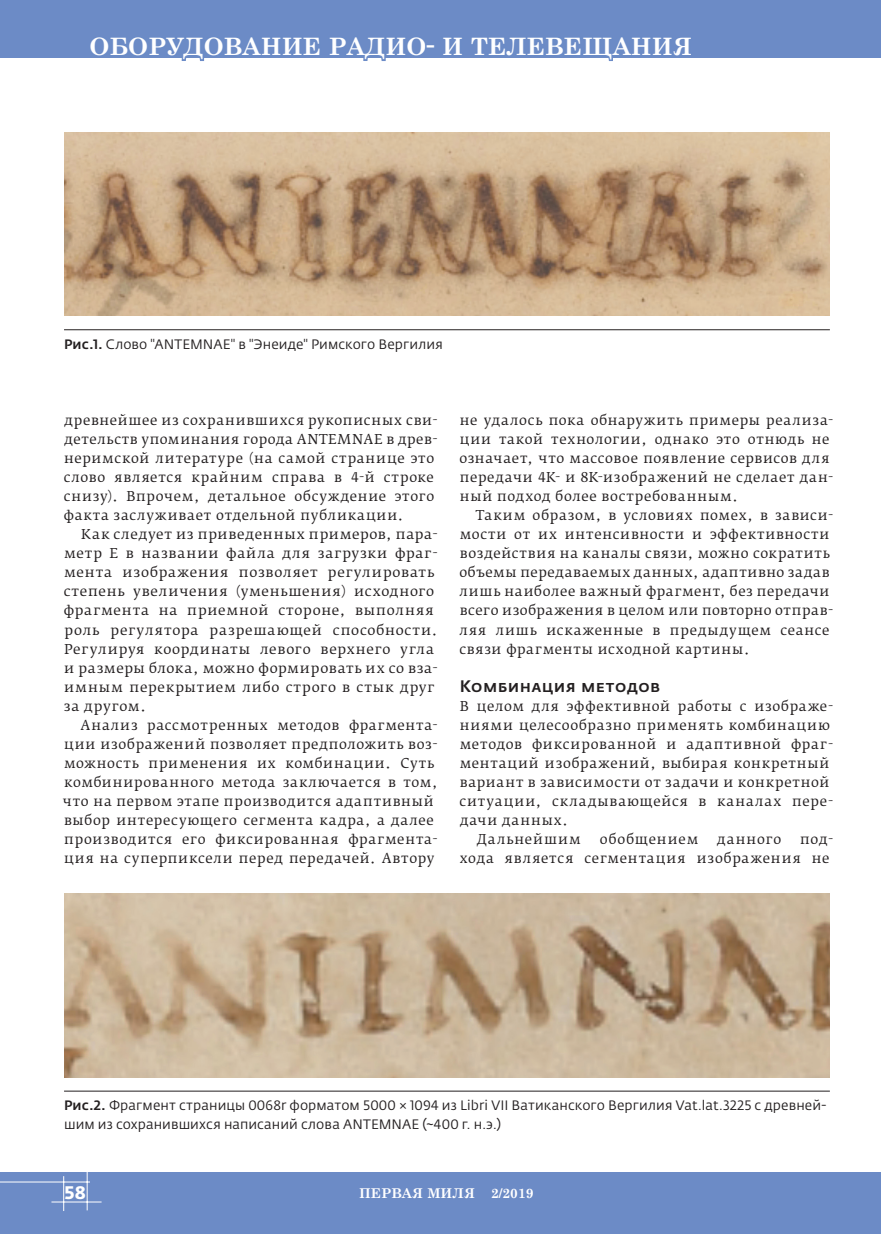
<style>
.page{position:relative;width:881px;height:1234px;background:#fff}
.page>*{position:absolute;margin:0;border:0;box-sizing:border-box;transform-origin:0 0}
.t1{font:700 24px "Century Schoolbook";color:#fff}
.t2{font:700 18px "Fedra Sans Pro";color:#fff}
.t3{font:500 16.5px "Fedra Sans Pro";letter-spacing:.025em;color:#231f20}
.t4{font:13.5px/19px "Fedra Serif B Pro";letter-spacing:.05em;color:#231f20}
.t5{font:13.5px/19px "Fedra Sans Pro";letter-spacing:.005em;color:#231f20}
.t6{font:700 13.5px "Century Schoolbook";color:#fff}
.s1{font-weight:500}
</style>
<div class="page">
<div style="left:0;top:0;width:880px;height:57px;background:#6c8bc6"></div>
<div style="left:0;top:1172px;width:880px;height:61px;background:#6c8bc6"></div>
<hr style="left:51px;top:1201px;width:50px;height:1px;background:#fff">
<hr style="left:87px;top:1171px;width:1px;height:39px;background:#fff">
<hr style="left:63px;top:1175px;width:1px;height:35px;background:#fff">
<hr style="left:0;top:1181px;width:90px;height:1px;background:#fff">
<svg style="left:87px;top:57px;width:341px;height:4px"></svg>
<svg style="left:440px;top:57px;width:265px;height:4px"></svg>
<img style="left:64px;top:132px;width:765px;height:184px">
<hr style="left:64px;top:329px;width:765px;height:1px;background:#231f20">
<img style="left:64px;top:893px;width:765px;height:183px">
<hr style="left:64px;top:1090px;width:765px;height:1px;background:#231f20">
<h1 class="t1" style="left:89px;top:28px;width:115px">Оборудова</h1>
<h1 class="t1" style="left:261px;top:28px;width:88px">ние радио</h1>
<h1 class="t1" style="left:426px;top:28px;width:64px">-ителеве</h1>
<h1 class="t1" style="left:582px;top:28px;width:90px">щания</h1>
<p class="t5" style="left:64px;top:334px;width:380px"><span class="s1">Рис.1.</span> Слово "ANTEMNAE" в "Энеиде" Римского Вергилия</p>
<p class="t4" style="left:64px;top:411px;width:375px">древнейшее из сохранившихся рукописных сви&shy;детельств упоминания города ANTEMNAE в древ&shy;неримской литературе (на самой странице это слово является крайним справа в 4-й строке снизу). Впрочем, детальное обсуждение этого факта заслуживает отдельной публикации.</p>
<p class="t4" style="left:64px;top:525px;width:375px;text-indent:18px">Как следует из приведенных примеров, пара&shy;метр E в названии файла для загрузки фраг&shy;мента изображения позволяет регулировать степень увеличения (уменьшения) исходного фрагмента на приемной стороне, выполняя роль регулятора разрешающей способности.<br>Регулируя координаты левого верхнего угла и размеры блока, можно формировать их со вза&shy;имным перекрытием либо строго в стык друг за другом.</p>
<p class="t4" style="left:63px;top:715px;width:376px;text-indent:18px">Анализ рассмотренных методов фрагмента&shy;ции изображений позволяет предположить воз&shy;можность применения их комбинации. Суть комбинированного метода заключается в том, что на первом этапе производится адаптивный выбор интересующего сегмента кадра, а далее производится его фиксированная фрагмента&shy;ция на суперпиксели перед передачей. Автору</p>
<p class="t4" style="left:459px;top:411px;width:375px">не удалось пока обнаружить примеры реализа&shy;ции такой технологии, однако это отнюдь не означает, что массовое появление сервисов для передачи 4К- и 8К-изображений не сделает дан&shy;ный подход более востребованным.</p>
<p class="t4" style="left:459px;top:506px;width:375px;text-indent:16px">Таким образом, в условиях помех, в зависи&shy;мости от их интенсивности и эффективности воздействия на каналы связи, можно сократить объемы передаваемых данных, адаптивно задав лишь наиболее важный фрагмент, без передачи всего изображения в целом или повторно отправ&shy;ляя лишь искаженные в предыдущем сеансе связи фрагменты исходной картины.</p>
<p class="t3" style="left:459px;top:675px;width:202px">Комбинация методов</p>
<p class="t4" style="left:459px;top:696px;width:374px">В целом для эффективной работы с изображе-</p>
<p class="t4" style="left:459px;top:715px;width:371px">ниями целесообразно применять комбинацию</p>
<p class="t4" style="left:459px;top:734px;width:375px">методов фиксированной и адаптивной фраг-</p>
<p class="t4" style="left:459px;top:753px;width:371px">ментаций изображений, выбирая конкретный</p>
<p class="t4" style="left:459px;top:772px;width:371px">вариант в зависимости от задачи и конкретной</p>
<p class="t4" style="left:459px;top:791px;width:375px">ситуации, складывающейся в каналах пере-</p>
<p class="t4" style="left:460px;top:810px;width:109px">дачи данных.</p>
<p class="t4" style="left:476px;top:829px;width:106px">Дальнейшим</p>
<p class="t4" style="left:599px;top:829px;width:100px">обобщением</p>
<p class="t4" style="left:717px;top:829px;width:66px">данного</p>
<p class="t4" style="left:459px;top:829px;width:375px;text-align:right">под-<br>хода является сегментация изображения не</p>
<p class="t5" style="left:64px;top:1095px;width:763px"><span class="s1">Рис.2.</span> Фрагмент страницы 0068r форматом 5000 × 1094 из Libri VII Ватиканского Вергилия Vat.lat.3225 с древней&shy;шим из сохранившихся написаний слова ANTEMNAE (~400 г. н.э.)</p>
<h2 class="t2" style="left:64px;top:1180px;width:23px">58</h2>
<p class="t6" style="left:359px;top:1181px;width:176px">ПЕРВАЯ МИЛЯ 2/2019</p>
</div>
